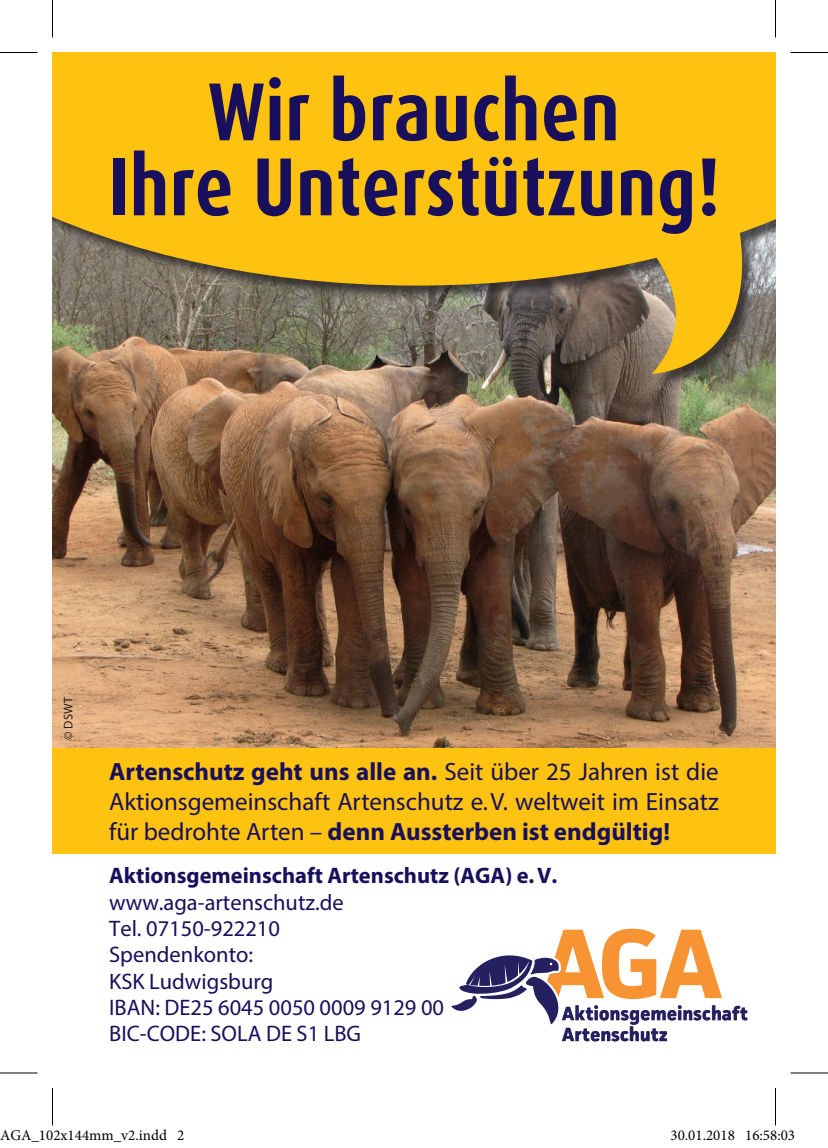
<style>
.page{position:relative;width:828px;height:1148px;background:#fff}
.page>*{position:absolute;margin:0;border:0;box-sizing:border-box;transform-origin:0 0}
.t1{font:700 82.5px/75px "Dax Condensed";color:#18105d;text-align:center}
.t2{font:25px/30px "Myriad Pro";color:#18105d;text-align:justify}
.t3{font:22.5px/26.2px "Myriad Pro";color:#18105d}
.t4{font:700 22.5px "Myriad Pro";color:#18105d}
.t5{font:700 19.25px/20.8px "Facit";color:#252158}
.t6{font:15px "Minion Pro";color:#000}
.t7{font:12.5px "Myriad Pro";color:#231f20}
.s1{font-weight:700}
</style>
<div class="page">
<div style="left:52px;top:726px;width:723px;height:128px;background:#fec210"></div>
<svg style="left:451px;top:929px;width:296px;height:112px"></svg>
<img style="left:52px;top:389px;width:723px;height:358px">
<div style="left:52px;top:52px;width:723px;height:337px;background:#231f20;opacity:.75"></div>
<svg style="left:52px;top:52px;width:723px;height:322px;background:#d5a829"></svg>
<svg style="left:0;top:1072px;width:38px;height:1px"></svg>
<svg style="left:790px;top:1072px;width:38px;height:1px"></svg>
<hr style="left:0;top:52px;width:38px;height:1px;background:#000">
<hr style="left:790px;top:52px;width:38px;height:1px;background:#000">
<hr style="left:0;top:1073px;width:38px;height:1px;background:#000">
<hr style="left:790px;top:1073px;width:38px;height:1px;background:#000">
<hr style="left:52px;top:0;width:1px;height:38px;background:#000">
<hr style="left:52px;top:1088px;width:1px;height:37px;background:#000">
<hr style="left:775px;top:0;width:1px;height:38px;background:#000">
<hr style="left:775px;top:1088px;width:1px;height:37px;background:#000">
<div style="left:46px;top:1130px;width:7px;height:11px;border:1px solid #fff;border-radius:50%"></div>
<div style="left:48px;top:1131px;width:4px;height:10px;border:1px solid #fff;border-radius:50%"></div>
<div style="left:678px;top:1130px;width:7px;height:11px;border:1px solid #fff;border-radius:50%"></div>
<div style="left:679px;top:1131px;width:4px;height:10px;border:1px solid #fff;border-radius:50%"></div>
<div style="left:688px;top:1130px;width:7px;height:11px;border:1px solid #fff;border-radius:50%"></div>
<div style="left:690px;top:1131px;width:4px;height:10px;border:1px solid #fff;border-radius:50%"></div>
<div style="left:713px;top:1130px;width:7px;height:11px;border:1px solid #fff;border-radius:50%"></div>
<div style="left:715px;top:1131px;width:4px;height:10px;border:1px solid #fff;border-radius:50%"></div>
<div style="left:781px;top:1130px;width:7px;height:11px;border:1px solid #fff;border-radius:50%"></div>
<div style="left:782px;top:1131px;width:4px;height:10px;border:1px solid #fff;border-radius:50%"></div>
<h1 class="t1" style="left:108px;top:75px;width:613px">Wir brauchen<br>Ihre Unterstützung!</h1>
<p class="t7" style="left:61px;top:740px;width:44px;rotate:-90deg">© DSWT</p>
<p class="t2" style="left:109px;top:756px;width:611px"><span class="s1">Artenschutz geht uns alle an.</span> Seit über 25 Jahren ist die Aktionsgemeinschaft Artenschutz e.V. weltweit im Einsatz für bedrohte Arten – <span class="s1">denn Aussterben ist endgültig!</span></p>
<p class="t4" style="left:109px;top:861px;width:450px">Aktionsgemeinschaft Artenschutz (AGA) e.V.</p>
<p class="t3" style="left:109px;top:889px;width:336px">www.aga-artenschutz.de<br>Tel. 07150-922210<br>Spendenkonto:<br>KSK Ludwigsburg<br>IBAN: DE25 6045 0050 0009 9129 00<br>BIC-CODE: SOLA DE S1 LBG</p>
<p class="t5" style="left:562px;top:1003px;width:187px">Aktionsgemeinschaft<br>Artenschutz</p>
<p class="t6" style="left:0;top:1126px;width:186px">AGA_102x144mm_v2.indd 2</p>
<p class="t6" style="left:670px;top:1126px;width:126px">30.01.2018 16:58:03</p>
</div>
